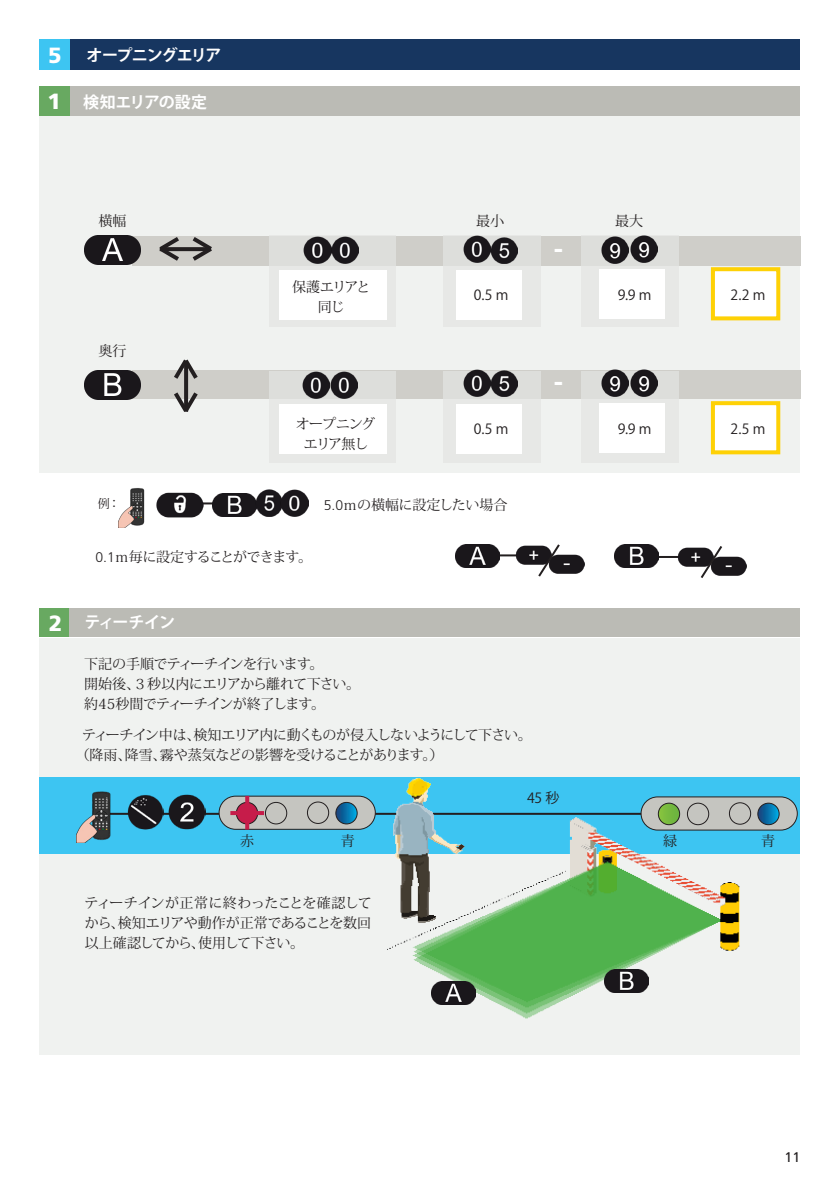
<style>
.page{position:relative;width:840px;height:1191px;background:#fff}
.page>*{position:absolute;margin:0;border:0;box-sizing:border-box;transform-origin:0 0}
.resumé_tech{font:700 28px "Frutiger LT Std";color:#fff}
.resumé_tech-2{font:900 22px "Frutiger LT Std";color:#fff}
.resumé_tech-3{font:700 16px "Koz Go Pro";letter-spacing:-.06em;color:#fff}
.resumé_tech-4{font:700 16px "Koz Go Pro";letter-spacing:-.025em;color:#fff}
.本文明{font:14px/20px "Koz Min Pr 6 N";letter-spacing:-.05em;color:#231f20;text-align:justify}
.本文明-2{font:14px "Koz Min Pr 6 N";letter-spacing:-.07em;color:#231f20}
.本文明-3{font:14px "Koz Min Pr 6 N";letter-spacing:-.03em;color:#231f20}
.本文ゴ{font:14px "Koz Go Pro";color:#231f20}
.本文明-4{font:14px "Koz Min Pr 6 N";letter-spacing:-.01em;color:#231f20}
.t1{font:14px "Frutiger LT Std";color:#231f20}
.t2{font:12px "Koz Min Pr 6 N";color:#231f20}
.s1{font-family:"Frutiger LT Std";font-weight:300}
</style>
<div class="page">
<div style="left:40px;top:116px;width:759px;height:357px;background:#f0f2f0"></div>
<div style="left:40px;top:638px;width:759px;height:417px;background:#f0f2f0"></div>
<div style="left:39px;top:777px;width:760px;height:76px;background:#3dc5f2"></div>
<div style="left:132px;top:371px;width:667px;height:28px;background:#cfcec9"></div>
<div style="left:581px;top:371px;width:97px;height:92px;background:#e4e5e3"></div>
<div style="left:443px;top:371px;width:97px;height:92px;background:#e4e5e3"></div>
<div style="left:269px;top:372px;width:127px;height:91px;background:#e4e5e3"></div>
<div style="left:279px;top:404px;width:107px;height:50px;background:#fff"></div>
<div style="left:456px;top:404px;width:65px;height:49px;background:#fff"></div>
<div style="left:599px;top:403px;width:65px;height:49px;background:#fff"></div>
<div style="left:710px;top:401px;width:69px;height:53px;background:#fff;border:4px solid #fed105"></div>
<div style="left:710px;top:267px;width:69px;height:53px;background:#fff;border:4px solid #fed105"></div>
<div style="left:132px;top:236px;width:667px;height:29px;background:#cfcec9"></div>
<div style="left:581px;top:236px;width:97px;height:91px;background:#e4e5e3"></div>
<div style="left:443px;top:236px;width:97px;height:91px;background:#e4e5e3"></div>
<div style="left:269px;top:236px;width:127px;height:91px;background:#dddedb"></div>
<hr style="left:179px;top:502px;width:115px;height:2px;background:#231f20">
<img style="left:212px;top:493px;width:43px;height:23px">
<img style="left:84px;top:235px;width:56px;height:29px">
<img style="left:463px;top:236px;width:54px;height:27px">
<img style="left:601px;top:236px;width:27px;height:27px">
<img style="left:630px;top:236px;width:27px;height:27px">
<img style="left:304px;top:236px;width:54px;height:27px">
<img style="left:84px;top:370px;width:56px;height:30px">
<img style="left:463px;top:369px;width:54px;height:28px">
<img style="left:601px;top:370px;width:27px;height:26px">
<img style="left:630px;top:369px;width:27px;height:27px">
<svg style="left:159px;top:237px;width:53px;height:24px"></svg>
<svg style="left:170px;top:359px;width:31px;height:53px"></svg>
<img style="left:255px;top:490px;width:53px;height:27px">
<img style="left:302px;top:372px;width:55px;height:27px">
<div style="left:40px;top:40px;width:31px;height:30px;background:#3dc5f2"></div>
<hr style="left:457px;top:554px;width:91px;height:2px;background:#231f20">
<img style="left:455px;top:544px;width:43px;height:23px">
<img style="left:515px;top:546px;width:21px;height:19px">
<img style="left:561px;top:555px;width:23px;height:19px">
<svg style="left:536px;top:544px;width:25px;height:33px"></svg>
<hr style="left:619px;top:556px;width:91px;height:2px;background:#231f20">
<img style="left:677px;top:547px;width:21px;height:19px">
<img style="left:723px;top:556px;width:23px;height:19px">
<svg style="left:698px;top:546px;width:25px;height:32px"></svg>
<img style="left:614px;top:544px;width:44px;height:23px">
<hr style="left:110px;top:813px;width:642px;height:2px;background:#231f20">
<img style="left:127px;top:795px;width:36px;height:34px">
<img style="left:169px;top:794px;width:36px;height:36px">
<img style="left:77px;top:791px;width:49px;height:52px">
<div style="left:640px;top:797px;width:156px;height:33px;background:#c5c5c0;border-radius:17px"></div>
<div style="left:640px;top:796px;width:157px;height:34px;border:1px solid #231f20;border-radius:17px"></div>
<svg style="left:757px;top:803px;width:21px;height:21px"></svg>
<div style="left:757px;top:802px;width:22px;height:23px;border:1px solid #231f20;border-radius:50%"></div>
<div style="left:219px;top:796px;width:156px;height:33px;background:#c5c5c0;border-radius:17px"></div>
<div style="left:219px;top:796px;width:156px;height:33px;border:1px solid #231f20;border-radius:17px"></div>
<div style="left:307px;top:801px;width:22px;height:23px;border:1px solid #231f20;border-radius:50%"></div>
<svg style="left:335px;top:802px;width:22px;height:22px"></svg>
<div style="left:335px;top:802px;width:22px;height:22px;border:1px solid #231f20;border-radius:50%"></div>
<div style="left:265px;top:802px;width:22px;height:22px;border:1px solid #231f20;border-radius:50%"></div>
<div style="left:236px;top:802px;width:21px;height:22px;background:#c61c4a;border-radius:50%"></div>
<div style="left:236px;top:802px;width:22px;height:22px;border:1px solid #231f20;border-radius:50%"></div>
<hr style="left:245px;top:796px;width:4px;height:33px;background:#c61c4a">
<hr style="left:230px;top:811px;width:34px;height:4px;background:#c61c4a">
<img style="left:387px;top:778px;width:370px;height:241px">
<div style="left:456px;top:270px;width:65px;height:49px;background:#fff"></div>
<div style="left:599px;top:269px;width:65px;height:49px;background:#fff"></div>
<img style="left:431px;top:981px;width:44px;height:23px">
<div style="left:70px;top:86px;width:729px;height:30px;background:#bbbbb5"></div>
<div style="left:40px;top:86px;width:30px;height:30px;background:#68a961"></div>
<div style="left:70px;top:608px;width:729px;height:28px;background:#bbbbb5"></div>
<div style="left:39px;top:608px;width:30px;height:28px;background:#68a961"></div>
<img style="left:604px;top:969px;width:44px;height:23px">
<img style="left:118px;top:488px;width:27px;height:40px">
<img style="left:156px;top:492px;width:47px;height:25px">
<div style="left:279px;top:270px;width:107px;height:50px;background:#fff"></div>
<div style="left:70px;top:40px;width:729px;height:30px;background:#173660"></div>
<p class="resumé_tech-2" style="left:48px;top:42px;width:15px">5</p>
<p class="resumé_tech-2" style="left:48px;top:88px;width:15px">1</p>
<p class="resumé_tech-3" style="left:87px;top:45px;width:136px">オープニングエリア</p>
<p class="resumé_tech-4" style="left:83px;top:91px;width:125px">検知エリアの設定</p>
<p class="resumé_tech-2" style="left:49px;top:609px;width:15px">2</p>
<p class="本文明" style="left:98px;top:211px;width:29px">横幅</p>
<p class="本文明" style="left:98px;top:341px;width:29px">奥行</p>
<p class="本文明" style="left:292px;top:277px;width:79px">保護エリアと</p>
<p class="本文明" style="left:317px;top:297px;width:28px">同じ</p>
<p class="本文明" style="left:296px;top:414px;width:80px">オープニング</p>
<p class="本文明" style="left:304px;top:434px;width:66px">エリア無し</p>
<p class="本文明" style="left:476px;top:211px;width:29px">最小</p>
<p class="本文明" style="left:615px;top:211px;width:29px">最大</p>
<p class="resumé_tech" style="left:553px;top:231px;width:11px">-</p>
<p class="本文ゴ" style="left:473px;top:286px;width:36px">0.5 m</p>
<p class="本文ゴ" style="left:617px;top:286px;width:35px">9.9 m</p>
<p class="本文ゴ" style="left:730px;top:286px;width:36px">2.2 m</p>
<p class="resumé_tech" style="left:553px;top:365px;width:11px">-</p>
<p class="本文ゴ" style="left:473px;top:419px;width:36px">0.5 m</p>
<p class="本文ゴ" style="left:617px;top:419px;width:35px">9.9 m</p>
<p class="本文ゴ" style="left:730px;top:419px;width:36px">2.5 m</p>
<p class="t2" style="left:98px;top:497px;width:24px">例：</p>
<p class="本文明-4" style="left:323px;top:497px;width:185px"><span class="s1">5.0</span>ｍの横幅に設定したい場合</p>
<p class="本文明" style="left:95px;top:547px;width:218px"><span class="s1">0.1</span>ｍ毎に設定することができます。</p>
<p class="resumé_tech-3" style="left:84px;top:612px;width:92px">ティーチイン</p>
<p class="本文明" style="left:84px;top:654px;width:241px">下記の手順でティーチインを行います。</p>
<p class="本文明" style="left:84px;top:674px;width:277px">開始後、３秒以内にエリアから離れて下さい。</p>
<p class="本文明" style="left:84px;top:694px;width:242px">約45秒間でティーチインが終了します。</p>
<p class="本文明-2" style="left:82px;top:727px;width:451px">ティーチイン中は、検知エリア内に動くものが侵入しないようにして下さい。</p>
<p class="本文明-3" style="left:76px;top:747px;width:369px">（降雨、降雪、霧や蒸気などの影響を受けることがあります。）</p>
<p class="本文ゴ" style="left:527px;top:789px;width:34px">45 秒</p>
<p class="本文明" style="left:240px;top:831px;width:15px">赤</p>
<p class="本文明" style="left:341px;top:831px;width:15px">青</p>
<p class="本文明" style="left:663px;top:831px;width:15px">緑</p>
<p class="本文明" style="left:760px;top:831px;width:15px">青</p>
<p class="本文明" style="left:84px;top:893px;width:288px">ティーチインが正常に終わったことを確認してから、検知エリアや動作が正常であることを数回以上確認してから、使用して下さい。</p>
<p class="t1" style="left:784px;top:1148px;width:17px">11</p>
</div>
